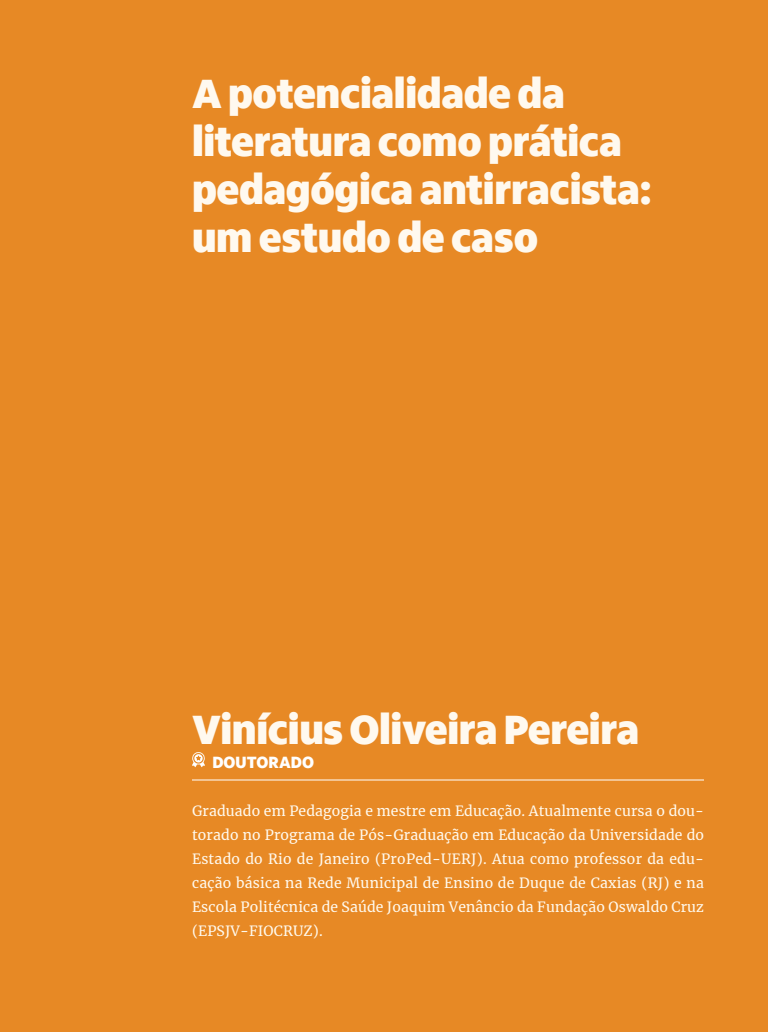
<style>
.page{position:relative;width:768px;height:1032px;background:#e78925}
.page>*{position:absolute;margin:0;border:0;box-sizing:border-box;transform-origin:0 0}
.t1{font:900 42px/48px "Itau Display";letter-spacing:-.01em;color:#fff9ef}
.t2{font:800 16.8px "Itau Display";color:#fff}
.t3{font:14px/24px "Merriweather";letter-spacing:.01em;color:#fff9ed;text-align:justify}
</style>
<div class="page">
<hr style="left:192px;top:780px;width:512px;height:1px;background:#fff">
<svg style="left:192px;top:752px;width:13px;height:15px"></svg>
<h1 class="t1" style="left:192px;top:70px;width:461px">A potencialidade da literatura como prática pedagógica antirracista: um estudo de caso</h1>
<h1 class="t1" style="left:192px;top:706px;width:449px">Vinícius Oliveira Pereira</h1>
<p class="t2" style="left:212px;top:753px;width:103px">DOUTORADO</p>
<p class="t3" style="left:192px;top:799px;width:514px">Graduado em Pedagogia e mestre em Educação. Atualmente cursa o dou&shy;torado no Programa de Pós-Graduação em Educação da Universidade do Estado do Rio de Janeiro (ProPed-UERJ). Atua como professor da edu&shy;cação básica na Rede Municipal de Ensino de Duque de Caxias (RJ) e na Escola Politécnica de Saúde Joaquim Venâncio da Fundação Oswaldo Cruz (EPSJV-FIOCRUZ).</p>
</div>
